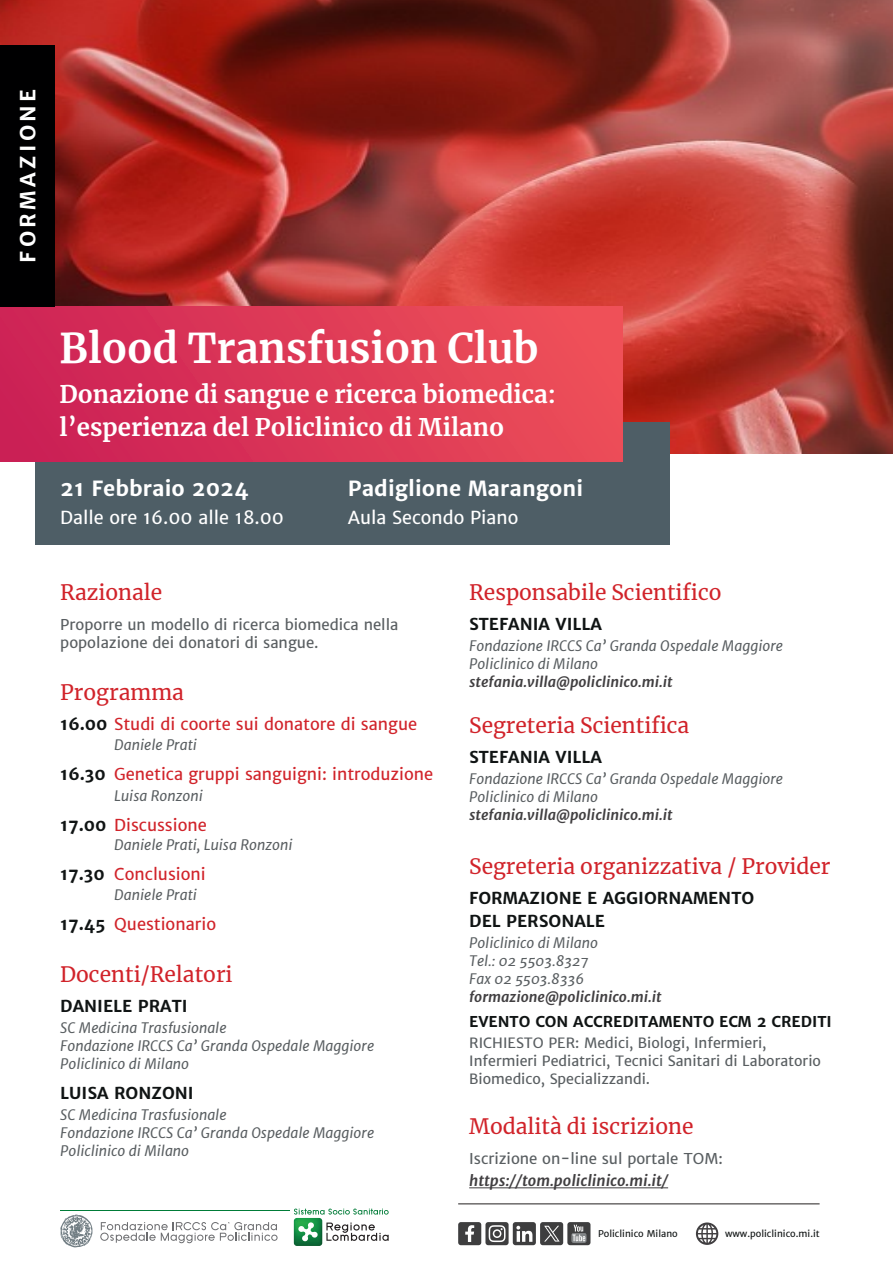
<style>
.page{position:relative;width:893px;height:1263px;background:#fff}
.page>*{position:absolute;margin:0;border:0;box-sizing:border-box;transform-origin:0 0}
.t1{font:700 40.5px "Merriweather";color:#fff}
.t2{font:700 24px/33px "Merriweather";color:#fff}
.t3{font:21px "Merriweather";color:#d1232a}
.t4{font:700 21px "Merriweather Sans";color:#fff}
.t5{font:700 21px "Merriweather Sans";letter-spacing:.16em;color:#fff}
.t6{font:18px "Merriweather Sans";color:#fff}
.t7{font:16.5px "Merriweather Sans";color:#d1232a}
.t8{font:700 16.5px/22.5px "Merriweather Sans";color:#101414}
.t9{font:15px/18px "Merriweather Sans";color:#595e61}
.t10{font:700 15px "Merriweather Sans";color:#101414}
.t11{font:italic 700 15px "Merriweather Sans";color:#413f41}
.t12{font:italic 14.25px/18px "Merriweather Sans";color:#595e61}
.t13{font:14.25px/18px "Merriweather Sans";color:#595e61}
.t14{font:italic 700 14.25px "Merriweather Sans";color:#413f41}
.t15{font:9.3px "Merriweather Sans";color:#101414}
.s1{font-weight:700;color:#101414}
</style>
<div class="page">
<img style="left:0;top:0;width:893px;height:453px">
<div style="left:36px;top:422px;width:634px;height:122px;background:#4e5e66"></div>
<div style="left:0;top:306px;width:623px;height:155px;background:linear-gradient(to right,#cb2056,#ef5158)"></div>
<div style="left:0;top:45px;width:54px;height:261px;background:#000001"></div>
<svg style="left:100px;top:1222px;width:178px;height:21px"></svg>
<img style="left:294px;top:1218px;width:28px;height:28px">
<svg style="left:294px;top:1208px;width:95px;height:6px"></svg>
<svg style="left:298px;top:1222px;width:20px;height:19px"></svg>
<svg style="left:326px;top:1222px;width:63px;height:19px"></svg>
<hr style="left:60px;top:1210px;width:230px;height:1px;background:#007c38">
<svg style="left:60px;top:1214px;width:32px;height:33px"></svg>
<hr style="left:458px;top:1203px;width:362px;height:1px;background:#231f20">
<svg style="left:696px;top:1222px;width:22px;height:23px"></svg>
<div style="left:540px;top:1222px;width:23px;height:23px;background:#3e3e3f;border-radius:3px"></div>
<svg style="left:544px;top:1226px;width:15px;height:15px"></svg>
<div style="left:567px;top:1222px;width:23px;height:23px;background:#3e3e3f;border-radius:3px"></div>
<svg style="left:571px;top:1225px;width:16px;height:18px"></svg>
<div style="left:458px;top:1222px;width:23px;height:23px;background:#3e3e3f;border-radius:3px"></div>
<svg style="left:465px;top:1225px;width:9px;height:17px"></svg>
<div style="left:513px;top:1222px;width:23px;height:23px;background:#3e3e3f;border-radius:3px"></div>
<svg style="left:516px;top:1226px;width:16px;height:16px"></svg>
<div style="left:485px;top:1222px;width:24px;height:23px;background:#3e3e3f;border-radius:3px"></div>
<svg style="left:489px;top:1225px;width:16px;height:17px"></svg>
<hr style="left:469px;top:1187px;width:199px;height:1px;background:#413f41">
<h3 class="t5" style="left:14px;top:263px;width:175px;rotate:-90deg">FORMAZIONE</h3>
<h1 class="t1" style="left:60px;top:320px;width:481px">Blood Transfusion Club</h1>
<h2 class="t2" style="left:60px;top:377px;width:498px">Donazione di sangue e ricerca biomedica: l’esperienza del Policlinico di Milano</h2>
<h3 class="t4" style="left:60px;top:475px;width:190px">21 Febbraio 2024</h3>
<p class="t6" style="left:60px;top:506px;width:225px">Dalle ore 16.00 alle 18.00</p>
<h3 class="t4" style="left:348px;top:475px;width:237px">Padiglione Marangoni</h3>
<p class="t6" style="left:348px;top:506px;width:172px">Aula Secondo Piano</p>
<h3 class="t3" style="left:60px;top:577px;width:104px">Razionale</h3>
<p class="t9" style="left:60px;top:615px;width:340px">Proporre un modello di ricerca biomedica nella popolazione dei donatori di sangue.</p>
<h3 class="t3" style="left:60px;top:678px;width:125px">Programma</h3>
<p class="t7" style="left:60px;top:713px;width:358px"><span class="s1">16.00</span> Studi di coorte sui donatore di sangue</p>
<p class="t12" style="left:114px;top:735px;width:84px">Daniele Prati</p>
<p class="t7" style="left:60px;top:763px;width:374px"><span class="s1">16.30</span> Genetica gruppi sanguigni: introduzione</p>
<p class="t12" style="left:114px;top:786px;width:90px">Luisa Ronzoni</p>
<p class="t7" style="left:60px;top:814px;width:148px"><span class="s1">17.00</span> Discussione</p>
<p class="t12" style="left:114px;top:836px;width:180px">Daniele Prati, Luisa Ronzoni</p>
<p class="t7" style="left:60px;top:863px;width:147px"><span class="s1">17.30</span> Conclusioni</p>
<p class="t12" style="left:114px;top:885px;width:84px">Daniele Prati</p>
<p class="t7" style="left:60px;top:913px;width:157px"><span class="s1">17.45</span> Questionario</p>
<h3 class="t3" style="left:60px;top:960px;width:174px">Docenti/Relatori</h3>
<p class="t8" style="left:60px;top:995px;width:129px">DANIELE PRATI</p>
<p class="t12" style="left:60px;top:1019px;width:315px">SC Medicina Trasfusionale<br>Fondazione IRCCS Ca’ Granda Ospedale Maggiore<br>Policlinico di Milano</p>
<p class="t8" style="left:60px;top:1082px;width:135px">LUISA RONZONI</p>
<p class="t12" style="left:60px;top:1106px;width:315px">SC Medicina Trasfusionale<br>Fondazione IRCCS Ca’ Granda Ospedale Maggiore<br>Policlinico di Milano</p>
<h3 class="t3" style="left:469px;top:577px;width:254px">Responsabile Scientifico</h3>
<p class="t8" style="left:469px;top:612px;width:134px">STEFANIA VILLA</p>
<p class="t12" style="left:469px;top:636px;width:315px">Fondazione IRCCS Ca’ Granda Ospedale Maggiore<br>Policlinico di Milano</p>
<p class="t14" style="left:469px;top:672px;width:205px">stefania.villa@policlinico.mi.it</p>
<h3 class="t3" style="left:469px;top:711px;width:222px">Segreteria Scientifica</h3>
<p class="t8" style="left:469px;top:746px;width:134px">STEFANIA VILLA</p>
<p class="t12" style="left:469px;top:770px;width:315px">Fondazione IRCCS Ca’ Granda Ospedale Maggiore<br>Policlinico di Milano</p>
<p class="t14" style="left:469px;top:805px;width:205px">stefania.villa@policlinico.mi.it</p>
<h3 class="t3" style="left:469px;top:852px;width:363px">Segreteria organizzativa / Provider</h3>
<p class="t8" style="left:469px;top:887px;width:287px">FORMAZIONE E AGGIORNAMENTO<br>DEL PERSONALE</p>
<p class="t12" style="left:469px;top:933px;width:130px">Policlinico di Milano<br>Tel.: 02 5503.8327<br>Fax 02 5503.8336</p>
<p class="t14" style="left:469px;top:987px;width:194px">formazione@policlinico.mi.it</p>
<p class="t10" style="left:469px;top:1012px;width:364px">EVENTO CON ACCREDITAMENTO ECM 2 CREDITI</p>
<p class="t13" style="left:469px;top:1034px;width:353px">RICHIESTO PER: Medici, Biologi, Infermieri,<br>Infermieri Pediatrici, Tecnici Sanitari di Laboratorio<br>Biomedico, Specializzandi.</p>
<h3 class="t3" style="left:469px;top:1111px;width:226px">Modalità di iscrizione</h3>
<p class="t9" style="left:469px;top:1149px;width:255px">Iscrizione on-line sul portale TOM:</p>
<p class="t11" style="left:469px;top:1171px;width:200px">https://tom.policlinico.mi.it/</p>
<p class="t15" style="left:598px;top:1227px;width:81px">Policlinico Milano</p>
<p class="t15" style="left:725px;top:1227px;width:96px">www.policlinico.mi.it</p>
</div>
